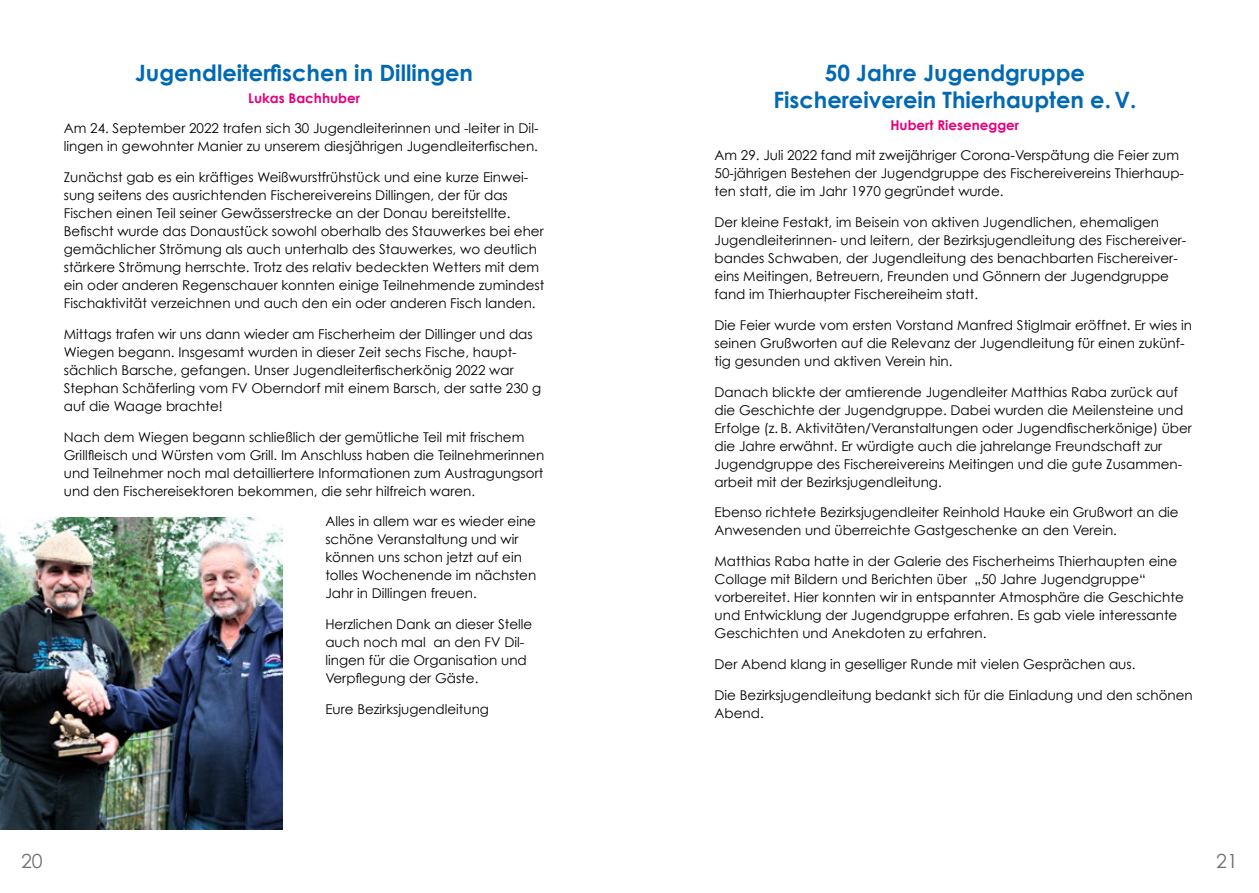
<style>
.page{position:relative;width:1259px;height:893px;background:#fff}
.page>*{position:absolute;margin:0;border:0;box-sizing:border-box;transform-origin:0 0}
.t1{font:700 22.5px/27px "Century Gothic";color:#0069b4;text-align:center}
.t2{font:19.5px "Century Gothic";color:#706f6f}
.t3{font:13.5px/18px "Century Gothic";color:#000}
.t4{font:700 13.5px "Century Gothic";color:#e6007d}
</style>
<div class="page">
<img style="left:0;top:517px;width:283px;height:312px">
<h1 class="t1" style="left:135px;top:58px;width:339px">Jugendleiterfischen in Dillingen</h1>
<p class="t4" style="left:248px;top:90px;width:114px">Lukas Bachhuber</p>
<p class="t3" style="left:64px;top:119px;width:476px">Am 24. September 2022 trafen sich 30 Jugendleiterinnen und -leiter in Dil&shy;lingen in gewohnter Manier zu unserem diesjährigen Jugendleiterfischen.</p>
<p class="t3" style="left:64px;top:168px;width:482px">Zunächst gab es ein kräftiges Weißwurstfrühstück und eine kurze Einwei&shy;sung seitens des ausrichtenden Fischereivereins Dillingen, der für das Fischen einen Teil seiner Gewässerstrecke an der Donau bereitstellte.<br>Befischt wurde das Donaustück sowohl oberhalb des Stauwerkes bei eher gemächlicher Strömung als auch unterhalb des Stauwerkes, wo deutlich stärkere Strömung herrschte. Trotz des relativ bedeckten Wetters mit dem ein oder anderen Regenschauer konnten einige Teilnehmende zumindest Fischaktivität verzeichnen und auch den ein oder anderen Fisch landen.</p>
<p class="t3" style="left:64px;top:325px;width:479px">Mittags trafen wir uns dann wieder am Fischerheim der Dillinger und das Wiegen begann. Insgesamt wurden in dieser Zeit sechs Fische, haupt&shy;sächlich Barsche, gefangen. Unser Jugendleiterfischerkönig 2022 war Stephan Schäferling vom FV Oberndorf mit einem Barsch, der satte 230 g auf die Waage brachte!</p>
<p class="t3" style="left:64px;top:428px;width:482px">Nach dem Wiegen begann schließlich der gemütliche Teil mit frischem Grillfleisch und Würsten vom Grill. Im Anschluss haben die Teilnehmerinnen und Teilnehmer noch mal detailliertere Informationen zum Austragungsort und den Fischereisektoren bekommen, die sehr hilfreich waren.</p>
<p class="t3" style="left:325px;top:512px;width:212px">Alles in allem war es wieder eine schöne Veranstaltung und wir können uns schon jetzt auf ein tolles Wochenende im nächsten<br>Jahr in Dillingen freuen.</p>
<p class="t3" style="left:325px;top:615px;width:208px">Herzlichen Dank an dieser Stelle auch noch mal an den FV Dil&shy;lingen für die Organisation und<br>Verpflegung der Gäste.</p>
<p class="t3" style="left:325px;top:700px;width:165px">Eure Bezirksjugendleitung</p>
<h1 class="t1" style="left:773px;top:58px;width:364px">50 Jahre Jugendgruppe<br>Fischereiverein Thierhaupten e. V.</h1>
<p class="t4" style="left:890px;top:117px;width:130px">Hubert Riesenegger</p>
<p class="t3" style="left:714px;top:146px;width:471px">Am 29. Juli 2022 fand mit zweijähriger Corona-Verspätung die Feier zum<br>50-jährigen Bestehen der Jugendgruppe des Fischereivereins Thierhaup&shy;ten statt, die im Jahr 1970 gegründet wurde.</p>
<p class="t3" style="left:714px;top:213px;width:473px">Der kleine Festakt, im Beisein von aktiven Jugendlichen, ehemaligen Jugendleiterinnen- und leitern, der Bezirksjugendleitung des Fischereiver&shy;bandes Schwaben, der Jugendleitung des benachbarten Fischereiver&shy;eins Meitingen, Betreuern, Freunden und Gönnern der Jugendgruppe fand im Thierhaupter Fischereiheim statt.</p>
<p class="t3" style="left:714px;top:316px;width:479px">Die Feier wurde vom ersten Vorstand Manfred Stiglmair eröffnet. Er wies in seinen Grußworten auf die Relevanz der Jugendleitung für einen zukünf&shy;tig gesunden und aktiven Verein hin.</p>
<p class="t3" style="left:714px;top:382px;width:479px">Danach blickte der amtierende Jugendleiter Matthias Raba zurück auf die Geschichte der Jugendgruppe. Dabei wurden die Meilensteine und Erfolge (z. B. Aktivitäten/Veranstaltungen oder Jugendfischerkönige) über die Jahre erwähnt. Er würdigte auch die jahrelange Freundschaft zur Jugendgruppe des Fischereivereins Meitingen und die gute Zusammen&shy;arbeit mit der Bezirksjugendleitung.</p>
<p class="t3" style="left:714px;top:503px;width:466px">Ebenso richtete Bezirksjugendleiter Reinhold Hauke ein Grußwort an die<br>Anwesenden und überreichte Gastgeschenke an den Verein.</p>
<p class="t3" style="left:714px;top:552px;width:471px">Matthias Raba hatte in der Galerie des Fischerheims Thierhaupten eine Collage mit Bildern und Berichten über „50 Jahre Jugendgruppe“ vorbereitet. Hier konnten wir in entspannter Atmosphäre die Geschichte und Entwicklung der Jugendgruppe erfahren. Es gab viele interessante Geschichten und Anekdoten zu erfahren.</p>
<p class="t3" style="left:714px;top:655px;width:422px">Der Abend klang in geselliger Runde mit vielen Gesprächen aus.</p>
<p class="t3" style="left:714px;top:685px;width:480px">Die Bezirksjugendleitung bedankt sich für die Einladung und den schönen<br>Abend.</p>
<h2 class="t2" style="left:21px;top:849px;width:23px">20</h2>
<h2 class="t2" style="left:1216px;top:849px;width:23px">21</h2>
</div>
